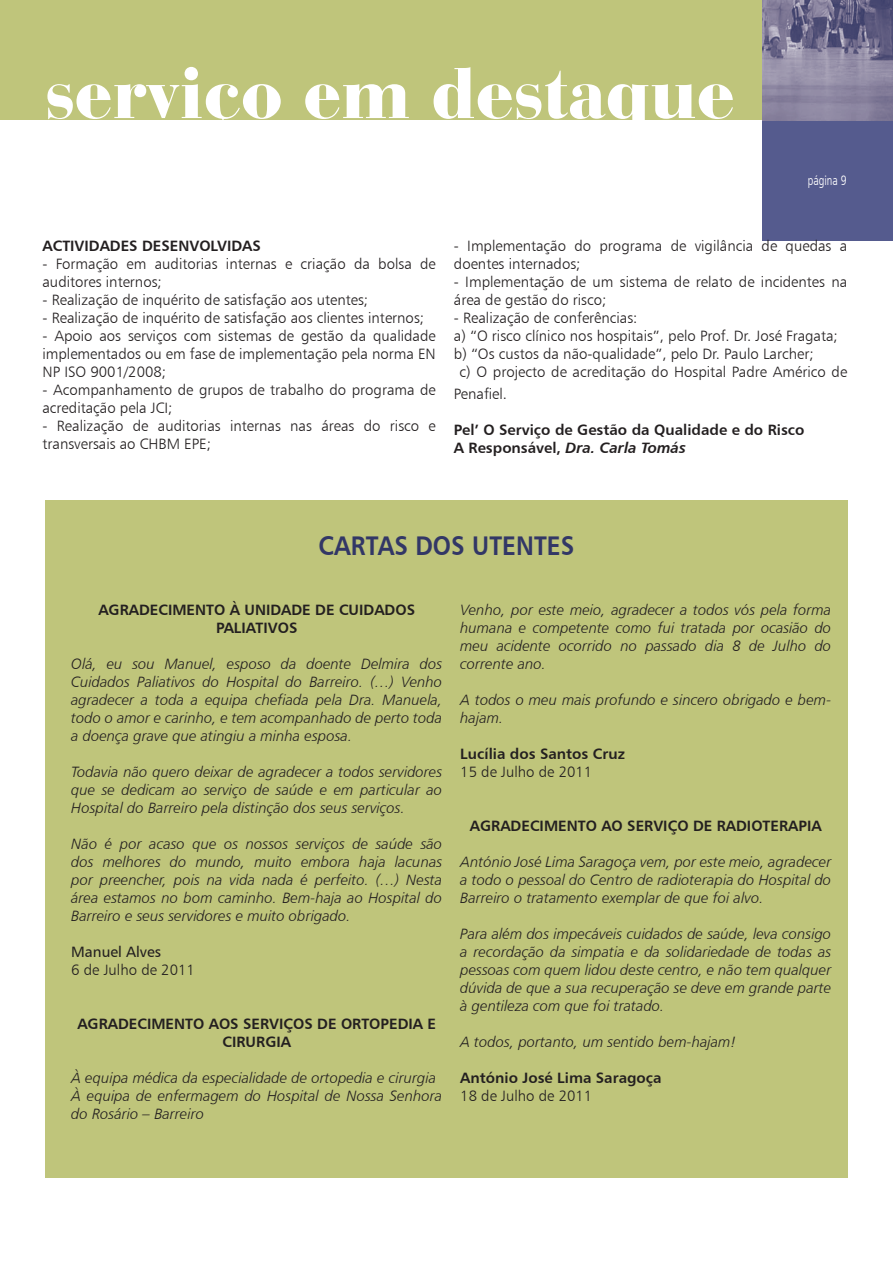
<style>
.page{position:relative;width:893px;height:1263px;background:#fff}
.page>*{position:absolute;margin:0;border:0;box-sizing:border-box;transform-origin:0 0}
.t1{font:900 75px "Bauer Bodoni BT";letter-spacing:.005em;color:#fff}
.t2{font:27px "Humanist 777 BT Bold B";letter-spacing:.005em;color:#323766;scale:.9 1}
.t3{font:15px/18px "Humanist 777 BT Light Italic B";color:#231f20;text-align:justify}
.t4{font:15px/18px "Humanist 777 BT Light B";color:#231f20}
.t5{font:15px/18px "Humanist 777 BT Bold B";color:#231f20;text-align:center}
.t6{font:15px "Humanist 777 BT Bold Italic B";color:#231f20}
.t7{font:15px "Humanist 777 BT Roman B";color:#231f20}
.t8{font:13.5px "Frut";color:#fff;scale:.9 1}
.s1{font-family:"Humanist 777 BT Bold B"}
</style>
<div class="page">
<div style="left:0;top:0;width:893px;height:120px;background:#bfc57b"></div>
<div style="left:762px;top:120px;width:131px;height:120px;background:#555b8e"></div>
<div style="left:45px;top:500px;width:803px;height:678px;background:#bfc57b"></div>
<img style="left:762px;top:0;width:131px;height:120px">
<h1 class="t1" style="left:45px;top:46px;width:691px">serviço em destaque</h1>
<p class="t8" style="left:808px;top:173px;width:45px">página 9</p>
<p class="t5" style="left:42px;top:237px;width:220px">ACTIVIDADES DESENVOLVIDAS</p>
<p class="t4" style="left:42px;top:255px;width:395px">- Formação em auditorias internas e criação da bolsa de auditores internos;</p>
<p class="t4" style="left:42px;top:291px;width:327px">- Realização de inquérito de satisfação aos utentes;</p>
<p class="t4" style="left:42px;top:309px;width:383px">- Realização de inquérito de satisfação aos clientes internos;</p>
<p class="t4" style="left:42px;top:327px;width:395px;text-align:justify">- Apoio aos serviços com sistemas de gestão da qualidade implementados ou em fase de implementação pela norma EN NP ISO 9001/2008;</p>
<p class="t4" style="left:42px;top:381px;width:395px">- Acompanhamento de grupos de trabalho do programa de acreditação pela JCI;</p>
<p class="t4" style="left:42px;top:417px;width:395px">- Realização de auditorias internas nas áreas do risco e transversais ao CHBM EPE;</p>
<p class="t4" style="left:454px;top:237px;width:395px">- Implementação do programa de vigilância de quedas a doentes internados;</p>
<p class="t4" style="left:454px;top:273px;width:395px">- Implementação de um sistema de relato de incidentes na área de gestão do risco;</p>
<p class="t4" style="left:454px;top:309px;width:185px">- Realização de conferências:</p>
<p class="t4" style="left:454px;top:327px;width:385px">a) “O risco clínico nos hospitais”, pelo Prof. Dr. José Fragata;</p>
<p class="t4" style="left:454px;top:345px;width:361px">b) “Os custos da não-qualidade”, pelo Dr. Paulo Larcher;</p>
<p class="t4" style="left:460px;top:363px;width:389px">c) O projecto de acreditação do Hospital Padre Américo de</p>
<p class="t4" style="left:454px;top:385px;width:55px">Penafiel.</p>
<p class="t5" style="left:454px;top:420px;width:352px">Pel’ O Serviço de Gestão da Qualidade e do Risco</p>
<p class="t6" style="left:454px;top:438px;width:233px"><span class="s1">A Responsável,</span> Dra. Carla Tomás</p>
<h2 class="t2" style="left:319px;top:528px;width:286px">CARTAS DOS UTENTES</h2>
<p class="t5" style="left:98px;top:601px;width:318px">AGRADECIMENTO À UNIDADE DE CUIDADOS<br>PALIATIVOS</p>
<p class="t3" style="left:71px;top:655px;width:373px">Olá, eu sou Manuel, esposo da doente Delmira dos Cuidados Paliativos do Hospital do Barreiro. (…) Venho agradecer a toda a equipa chefiada pela Dra. Manuela, todo o amor e carinho, e tem acompanhado de perto toda a doença grave que atingiu a minha esposa.</p>
<p class="t3" style="left:71px;top:763px;width:372px">Todavia não quero deixar de agradecer a todos servidores que se dedicam ao serviço de saúde e em particular ao Hospital do Barreiro pela distinção dos seus serviços.</p>
<p class="t3" style="left:71px;top:835px;width:373px">Não é por acaso que os nossos serviços de saúde são dos melhores do mundo, muito embora haja lacunas por preencher, pois na vida nada é perfeito. (…) Nesta área estamos no bom caminho. Bem-haja ao Hospital do Barreiro e seus servidores e muito obrigado.</p>
<p class="t7" style="left:71px;top:943px;width:91px">Manuel Alves</p>
<p class="t4" style="left:71px;top:961px;width:125px">6 de Julho de 2011</p>
<p class="t5" style="left:77px;top:1015px;width:360px">AGRADECIMENTO AOS SERVIÇOS DE ORTOPEDIA E<br>CIRURGIA</p>
<p class="t3" style="left:71px;top:1069px;width:372px;text-align:left">À equipa médica da especialidade de ortopedia e cirurgia<br>À equipa de enfermagem do Hospital de Nossa Senhora do Rosário – Barreiro</p>
<p class="t3" style="left:460px;top:601px;width:373px">Venho, por este meio, agradecer a todos vós pela forma humana e competente como fui tratada por ocasião do meu acidente ocorrido no passado dia 8 de Julho do corrente ano.</p>
<p class="t3" style="left:460px;top:691px;width:372px">A todos o meu mais profundo e sincero obrigado e bem&shy;hajam.</p>
<p class="t5" style="left:460px;top:745px;width:166px">Lucília dos Santos Cruz</p>
<p class="t4" style="left:460px;top:763px;width:134px">15 de Julho de 2011</p>
<p class="t5" style="left:470px;top:817px;width:353px">AGRADECIMENTO AO SERVIÇO DE RADIOTERAPIA</p>
<p class="t3" style="left:460px;top:853px;width:373px">António José Lima Saragoça vem, por este meio, agradecer a todo o pessoal do Centro de radioterapia do Hospital do Barreiro o tratamento exemplar de que foi alvo.</p>
<p class="t3" style="left:460px;top:925px;width:373px">Para além dos impecáveis cuidados de saúde, leva consigo a recordação da simpatia e da solidariedade de todas as pessoas com quem lidou deste centro, e não tem qualquer dúvida de que a sua recuperação se deve em grande parte à gentileza com que foi tratado.</p>
<p class="t3" style="left:460px;top:1033px;width:278px">A todos, portanto, um sentido bem-hajam!</p>
<p class="t5" style="left:460px;top:1069px;width:203px">António José Lima Saragoça</p>
<p class="t4" style="left:460px;top:1087px;width:134px">18 de Julho de 2011</p>
</div>
